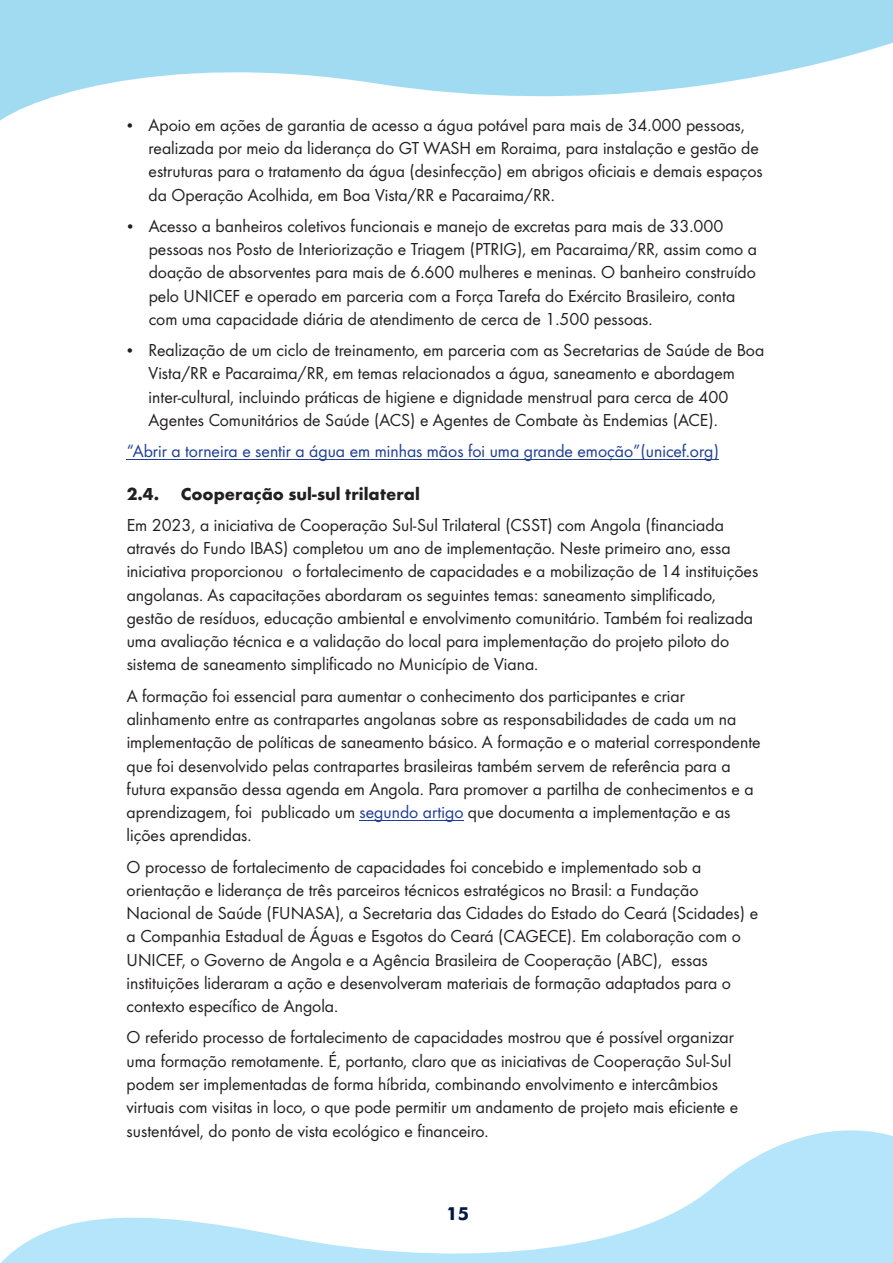
<style>
.page{position:relative;width:893px;height:1263px;background:#fff}
.page>*{position:absolute;margin:0;border:0;box-sizing:border-box;transform-origin:0 0}
.t1{font:18px/23.2px "Futura 55";color:#231f20}
.t2{font:18px "Futura 55";color:#1f3e94}
.t3{font:700 18px "Futura 75";color:#231f20}
.t4{font:700 18px "Futura BT";color:#011841}
.s1{color:#1f3e94}
</style>
<div class="page">
<svg style="left:1px;top:1130px;width:892px;height:133px"></svg>
<svg style="left:0;top:0;width:893px;height:121px;fill:#a1dbf2"></svg>
<hr style="left:127px;top:459px;width:592px;height:1px;background:#1f3e94">
<hr style="left:359px;top:820px;width:104px;height:1px;background:#1f3e94">
<p class="t1" style="left:149px;top:112px;width:616px">Apoio em ações de garantia de acesso a água potável para mais de 34.000 pessoas, realizada por meio da liderança do GT WASH em Roraima, para instalação e gestão de estruturas para o tratamento da água (desinfecção) em abrigos oficiais e demais espaços da Operação Acolhida, em Boa Vista/RR e Pacaraima/RR.</p>
<p class="t1" style="left:149px;top:213px;width:610px">Acesso a banheiros coletivos funcionais e manejo de excretas para mais de 33.000 pessoas nos Posto de Interiorização e Triagem (PTRIG), em Pacaraima/RR, assim como a doação de absorventes para mais de 6.600 mulheres e meninas. O banheiro construído pelo UNICEF e operado em parceria com a Força Tarefa do Exército Brasileiro, conta com uma capacidade diária de atendimento de cerca de 1.500 pessoas.</p>
<p class="t1" style="left:149px;top:338px;width:617px">Realização de um ciclo de treinamento, em parceria com as Secretarias de Saúde de Boa Vista/RR e Pacaraima/RR, em temas relacionados a água, saneamento e abordagem inter-cultural, incluindo práticas de higiene e dignidade menstrual para cerca de 400<br>Agentes Comunitários de Saúde (ACS) e Agentes de Combate às Endemias (ACE).</p>
<p class="t2" style="left:127px;top:439px;width:594px">“Abrir a torneira e sentir a água em minhas mãos foi uma grande emoção”(unicef.org)</p>
<p class="t3" style="left:127px;top:481px;width:295px">2.4. Cooperação sul-sul trilateral</p>
<p class="t1" style="left:127px;top:512px;width:633px">Em 2023, a iniciativa de Cooperação Sul-Sul Trilateral (CSST) com Angola (financiada através do Fundo IBAS) completou um ano de implementação. Neste primeiro ano, essa iniciativa proporcionou o fortalecimento de capacidades e a mobilização de 14 instituições angolanas. As capacitações abordaram os seguintes temas: saneamento simplificado, gestão de resíduos, educação ambiental e envolvimento comunitário. Também foi realizada uma avaliação técnica e a validação do local para implementação do projeto piloto do sistema de saneamento simplificado no Município de Viana.</p>
<p class="t1" style="left:127px;top:683px;width:636px">A formação foi essencial para aumentar o conhecimento dos participantes e criar alinhamento entre as contrapartes angolanas sobre as responsabilidades de cada um na implementação de políticas de saneamento básico. A formação e o material correspondente que foi desenvolvido pelas contrapartes brasileiras também servem de referência para a futura expansão dessa agenda em Angola. Para promover a partilha de conhecimentos e a aprendizagem, foi publicado um <span class="s1">segundo artigo</span> que documenta a implementação e as lições aprendidas.</p>
<p class="t1" style="left:127px;top:854px;width:633px">O processo de fortalecimento de capacidades foi concebido e implementado sob a orientação e liderança de três parceiros técnicos estratégicos no Brasil: a Fundação Nacional de Saúde (FUNASA), a Secretaria das Cidades do Estado do Ceará (Scidades) e a Companhia Estadual de Águas e Esgotos do Ceará (CAGECE). Em colaboração com o UNICEF, o Governo de Angola e a Agência Brasileira de Cooperação (ABC), essas instituições lideraram a ação e desenvolveram materiais de formação adaptados para o contexto específico de Angola.</p>
<p class="t1" style="left:127px;top:1025px;width:613px">O referido processo de fortalecimento de capacidades mostrou que é possível organizar uma formação remotamente. É, portanto, claro que as iniciativas de Cooperação Sul-Sul podem ser implementadas de forma híbrida, combinando envolvimento e intercâmbios virtuais com visitas in loco, o que pode permitir um andamento de projeto mais eficiente e sustentável, do ponto de vista ecológico e financeiro.</p>
<p class="t4" style="left:446px;top:1207px;width:24px">15</p>
</div>
